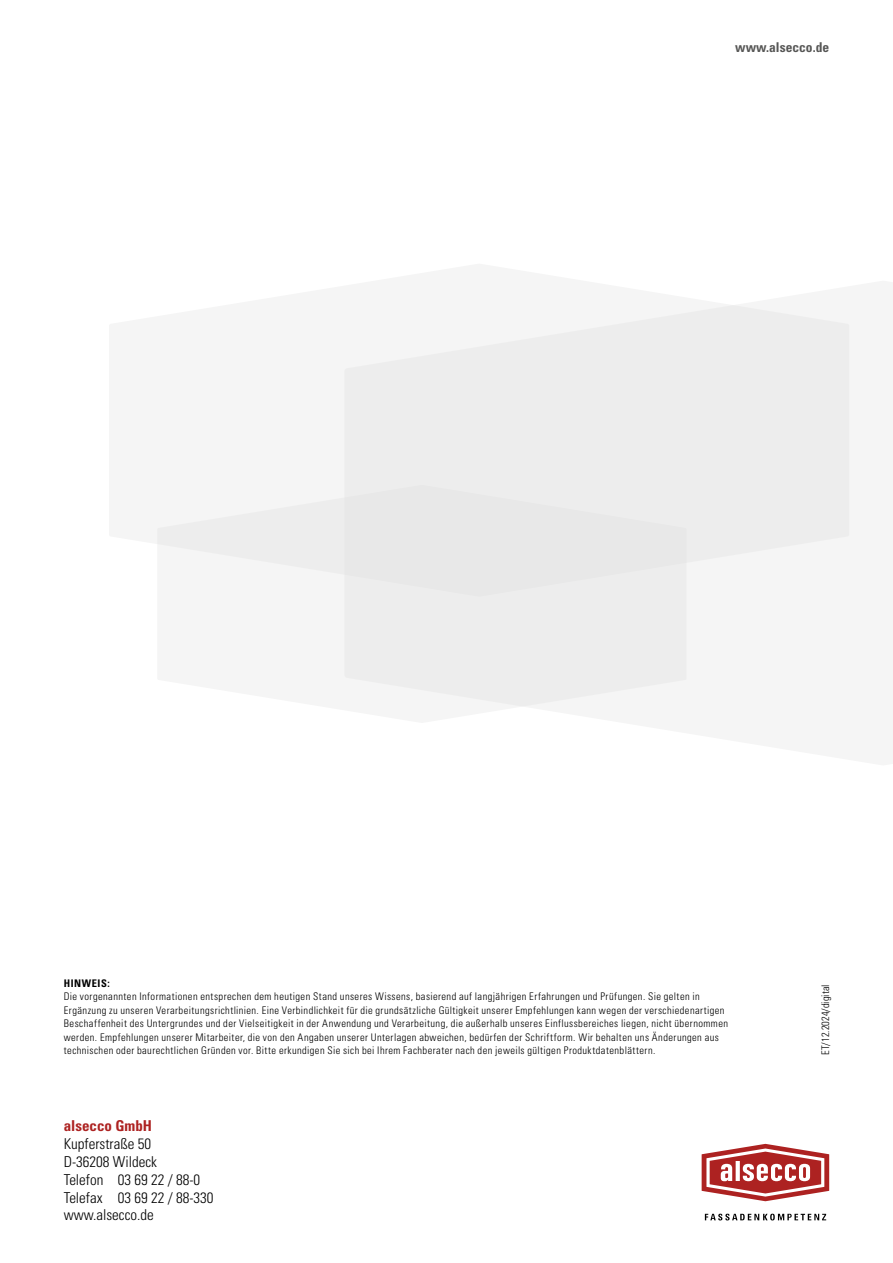
<style>
.page{position:relative;width:893px;height:1263px;background:#fff}
.page>*{position:absolute;margin:0;border:0;box-sizing:border-box;transform-origin:0 0}
.t1{font:300 condensed 15px/17.9px "Univers LT Std";color:#000}
.t2{font:700 condensed 15px "Univers LT Std";color:#ad2221}
.t3{font:700 condensed 13.5px "Univers LT Std";color:#575756}
.t4{font:300 condensed 10.5px/13.5px "Univers LT Std";letter-spacing:.04em;color:#000}
.t5{font:300 condensed 10.5px "Univers LT Std";color:#000}
.t6{font:700 condensed 10.5px "Univers LT Std";letter-spacing:.05em;color:#000}
</style>
<div class="page">
<svg style="left:705px;top:1214px;width:121px;height:6px"></svg>
<svg style="left:702px;top:1144px;width:127px;height:57px"></svg>
<div style="left:344px;top:305px;width:505px;height:292px;background:#ededed"></div>
<div style="left:157px;top:485px;width:529px;height:222px;background:#ededed"></div>
<p class="t3" style="left:735px;top:39px;width:96px">www.alsecco.de</p>
<p class="t6" style="left:64px;top:976px;width:47px">HINWEIS:</p>
<p class="t4" style="left:64px;top:989px;width:666px">Die vorgenannten Informationen entsprechen dem heutigen Stand unseres Wissens, basierend auf langjährigen Erfahrungen und Prüfungen. Sie gelten in Ergänzung zu unseren Verarbeitungsrichtlinien. Eine Verbindlichkeit für die grundsätzliche Gültigkeit unserer Empfehlungen kann wegen der verschiedenartigen Beschaffenheit des Untergrundes und der Vielseitigkeit in der Anwendung und Verarbeitung, die außerhalb unseres Einflussbereiches liegen, nicht übernommen werden. Empfehlungen unserer Mitarbeiter, die von den Angaben unserer Unterlagen abweichen, bedürfen der Schriftform. Wir behalten uns Änderungen aus technischen oder baurechtlichen Gründen vor. Bitte erkundigen Sie sich bei Ihrem Fachberater nach den jeweils gültigen Produktdatenblättern.</p>
<h1 class="t2" style="left:64px;top:1116px;width:90px">alsecco GmbH</h1>
<h1 class="t1" style="left:64px;top:1134px;width:151px">Kupferstraße 50<br>D-36208 Wildeck<br>Telefon 03 69 22 / 88-0<br>Telefax 03 69 22 / 88-330 www.alsecco.de</h1>
<p class="t5" style="left:819px;top:1055px;width:72px;rotate:-90deg">ET/12.2024/digital</p>
</div>
